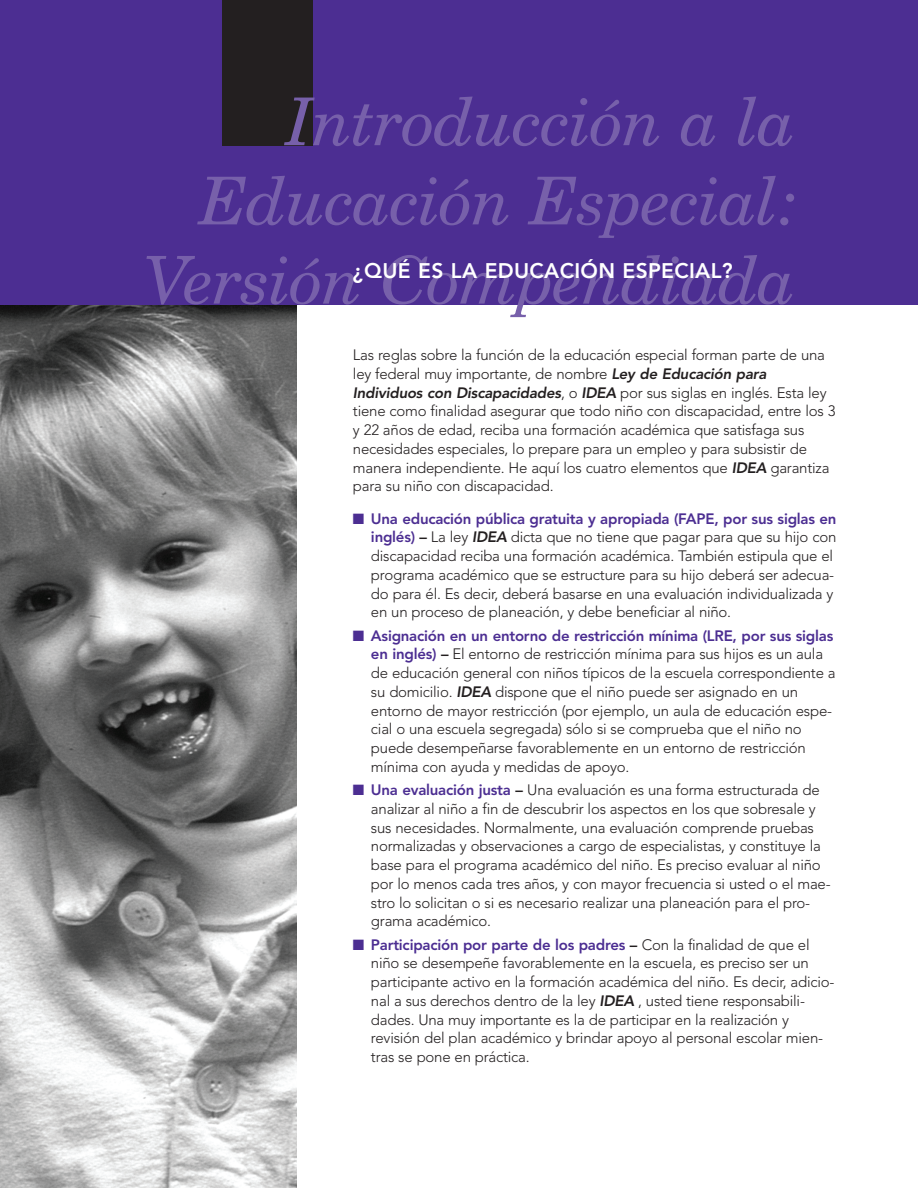
<style>
.page{position:relative;width:918px;height:1188px;background:#fff}
.page>*{position:absolute;margin:0;border:0;box-sizing:border-box;transform-origin:0 0}
.t1{font:italic 66px/79.2px "New Century Schlbk";letter-spacing:-.015em;color:#7760aa;text-align:right}
.t2{font:800 21px "Avenir";letter-spacing:.015em;color:#fff}
.t3{font:300 15px/18.8px "Avenir";letter-spacing:-.015em;color:#231f20}
.s1{font-weight:800;font-style:italic}
.s2{color:#4c2e92}
.s3{font-weight:800;color:#4c2e92}
.s4{font-weight:800}
</style>
<div class="page">
<img style="left:0;top:304px;width:297px;height:884px">
<div style="left:0;top:0;width:918px;height:304px;background:#4c2e92"></div>
<div style="left:222px;top:0;width:91px;height:146px;background:#231f20"></div>
<h1 class="t1" style="left:144px;top:81px;width:653px">Introducción a la<br>Educación Especial:<br>Versión Compendiada</h1>
<h2 class="t2" style="left:353px;top:259px;width:381px">¿QUÉ ES LA EDUCACIÓN ESPECIAL?</h2>
<p class="t3" style="left:353px;top:346px;width:484px">Las reglas sobre la función de la educación especial forman parte de una ley federal muy importante, de nombre <span class="s1">Ley de Educación para Individuos con Discapacidades</span>, o <span class="s1">IDEA</span> por sus siglas en inglés. Esta ley tiene como finalidad asegurar que todo niño con discapacidad, entre los 3 y 22 años de edad, reciba una formación académica que satisfaga sus necesidades especiales, lo prepare para un empleo y para subsistir de manera independiente. He aquí los cuatro elementos que <span class="s1">IDEA</span> garantiza para su niño con discapacidad.</p>
<p class="t3" style="left:371px;top:509px;width:467px;text-indent:-18px"><span class="s2">■</span> <span class="s3">Una educación pública gratuita y apropiada (FAPE, por sus siglas en inglés)</span> <span class="s4">–</span> La ley <span class="s1">IDEA</span> dicta que no tiene que pagar para que su hijo con discapacidad reciba una formación académica. También estipula que el programa académico que se estructure para su hijo deberá ser adecua&shy;do para él. Es decir, deberá basarse en una evaluación individualizada y en un proceso de planeación, y debe beneficiar al niño.</p>
<p class="t3" style="left:371px;top:626px;width:466px;text-indent:-18px"><span class="s2">■</span> <span class="s3">Asignación en un entorno de restricción mínima (LRE, por sus siglas en inglés)</span> <span class="s4">–</span> El entorno de restricción mínima para sus hijos es un aula de educación general con niños típicos de la escuela correspondiente a su domicilio. <span class="s1">IDEA</span> dispone que el niño puede ser asignado en un entorno de mayor restricción (por ejemplo, un aula de educación espe&shy;cial o una escuela segregada) sólo si se comprueba que el niño no puede desempeñarse favorablemente en un entorno de restricción mínima con ayuda y medidas de apoyo.</p>
<p class="t3" style="left:371px;top:781px;width:461px;text-indent:-18px"><span class="s2">■</span> <span class="s3">Una evaluación justa</span> <span class="s4">–</span> Una evaluación es una forma estructurada de analizar al niño a fin de descubrir los aspectos en los que sobresale y sus necesidades. Normalmente, una evaluación comprende pruebas normalizadas y observaciones a cargo de especialistas, y constituye la base para el programa académico del niño. Es preciso evaluar al niño por lo menos cada tres años, y con mayor frecuencia si usted o el mae&shy;stro lo solicitan o si es necesario realizar una planeación para el pro&shy;grama académico.</p>
<p class="t3" style="left:371px;top:935px;width:465px;text-indent:-18px"><span class="s2">■</span> <span class="s3">Participación por parte de los padres</span> <span class="s4">–</span> Con la finalidad de que el niño se desempeñe favorablemente en la escuela, es preciso ser un participante activo en la formación académica del niño. Es decir, adicio&shy;nal a sus derechos dentro de la ley <span class="s1">IDEA</span> , usted tiene responsabili&shy;dades. Una muy importante es la de participar en la realización y revisión del plan académico y brindar apoyo al personal escolar mien&shy;tras se pone en práctica.</p>
</div>
